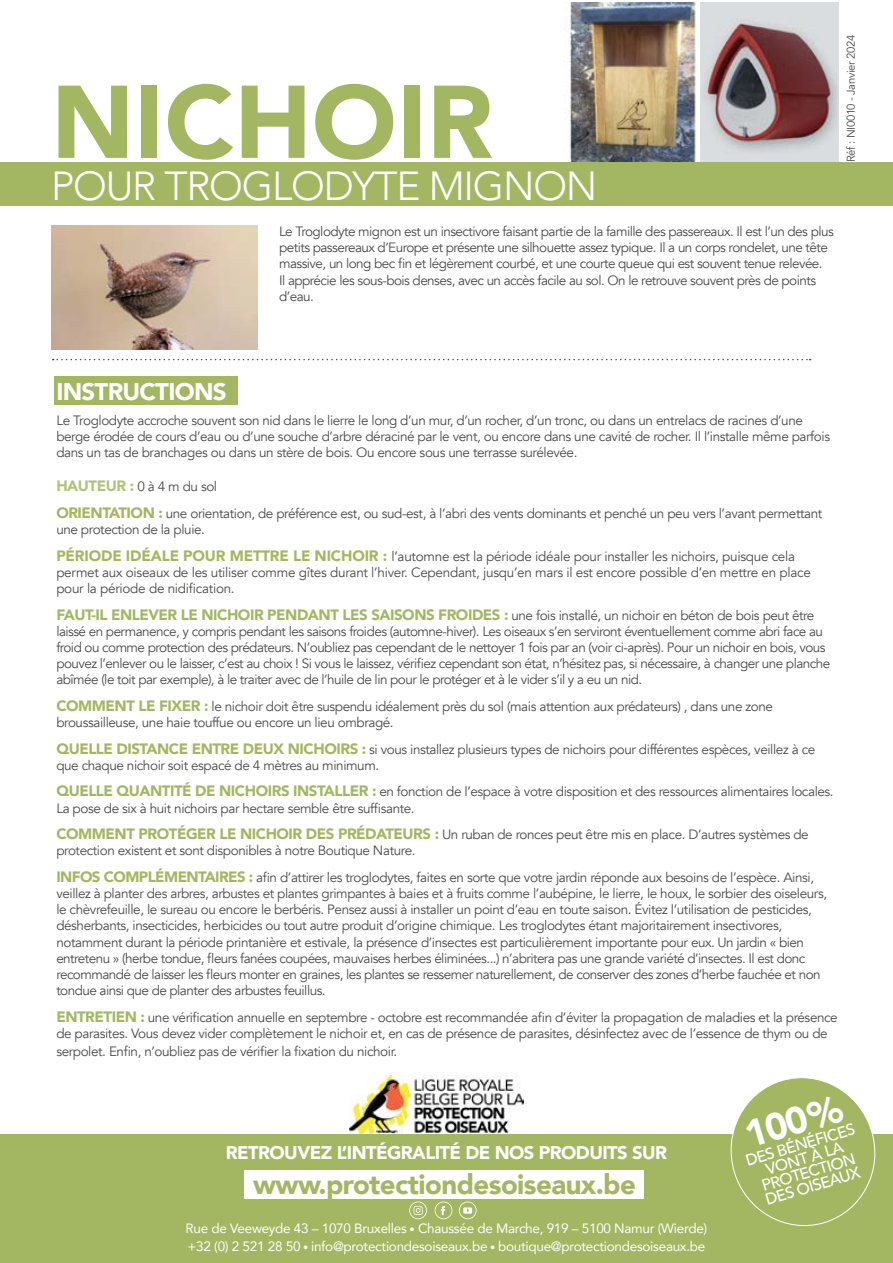
<style>
.page{position:relative;width:893px;height:1263px;background:#fff}
.page>*{position:absolute;margin:0;border:0;box-sizing:border-box;transform-origin:0 0}
.t1{font:900 102px "Avenir";color:#a3b762}
.t2{font:300 40.5px "Avenir";letter-spacing:-.03em;color:#fff}
.t3{font:900 37.65px "Avenir";color:#fff}
.t4{font:900 27.6px "Avenir";letter-spacing:-.02em;color:#a3b762}
.t5{font:900 24px "Avenir";letter-spacing:-.03em;color:#fff}
.t6{font:900 18.3px "Avenir";letter-spacing:-.03em;color:#fff}
.t7{font:500 16.05px/14.4px "Avenir";color:#fff;text-align:center}
.t8{font:900 15px "Avenir";letter-spacing:-.03em;color:#a3b762}
.t9{font:13.5px/16.2px "Avenir";letter-spacing:-.03em;color:#4a4a49}
.t10{font:13.5px/18px "Avenir";letter-spacing:-.02em;color:#fff}
.t11{font:11.25px "Avenir";letter-spacing:-.03em;color:#4a4a49}
.s1{font-weight:900;font-size:15px;color:#b2c27b}
.s2{font-weight:900;font-size:15px;color:#a3b762}
.s3{font-weight:400;font-size:13.5px;color:#4a4a49}
.s4{font-weight:900;font-size:10.5px}
</style>
<div class="page">
<div style="left:1px;top:162px;width:892px;height:43px;background:#a3b762"></div>
<div style="left:54px;top:376px;width:184px;height:29px;background:#a3b762"></div>
<svg style="left:53px;top:359px;width:758px;height:1px"></svg>
<img style="left:569px;top:3px;width:126px;height:159px">
<img style="left:350px;top:1076px;width:173px;height:58px">
<div style="left:0;top:1134px;width:893px;height:129px;background:#a3b762"></div>
<div style="left:244px;top:1170px;width:400px;height:28px;background:#fff"></div>
<svg style="left:409px;top:1201px;width:18px;height:18px"></svg>
<svg style="left:435px;top:1201px;width:17px;height:18px"></svg>
<svg style="left:459px;top:1201px;width:18px;height:18px"></svg>
<svg style="left:730px;top:1078px;width:146px;height:148px"></svg>
<img style="left:51px;top:226px;width:207px;height:124px">
<img style="left:700px;top:3px;width:139px;height:159px">
<h1 class="t1" style="left:51px;top:35px;width:443px">NICHOIR</h1>
<h2 class="t2" style="left:51px;top:162px;width:548px">POUR TROGLODYTE MIGNON</h2>
<p class="t9" style="left:279px;top:223px;width:556px">Le Troglodyte mignon est un insectivore faisant partie de la famille des passereaux. Il est l’un des plus petits passereaux d’Europe et présente une silhouette assez typique. Il a un corps rondelet, une tête massive, un long bec fin et légèrement courbé, et une courte queue qui est souvent tenue relevée.<br>Il apprécie les sous-bois denses, avec un accès facile au sol. On le retrouve souvent près de points d’eau.</p>
<p class="t11" style="left:844px;top:162px;width:129px;rotate:-90deg">Réf : NI0010 - Janvier 2024</p>
<h3 class="t5" style="left:56px;top:371px;width:172px">INSTRUCTIONS</h3>
<p class="t9" style="left:56px;top:412px;width:775px">Le Troglodyte accroche souvent son nid dans le lierre le long d’un mur, d’un rocher, d’un tronc, ou dans un entrelacs de racines d’une berge érodée de cours d’eau ou d’une souche d’arbre déraciné par le vent, ou encore dans une cavité de rocher. Il l’installe même parfois dans un tas de branchages ou dans un stère de bois. Ou encore sous une terrasse surélevée.</p>
<p class="t9" style="left:56px;top:474px;width:767px;line-height:26.5px"><span class="s1">HAUTEUR :</span> 0 à 4 m du sol<br><span class="s2">ORIENTATION :</span> une orientation, de préférence est, ou sud-est, à l’abri des vents dominants et penché un peu vers l’avant permettant</p>
<p class="t9" style="left:56px;top:516px;width:740px;line-height:26.5px">une protection de la pluie.<br><span class="s2">PÉRIODE IDÉALE POUR METTRE LE NICHOIR :</span> l’automne est la période idéale pour installer les nichoirs, puisque cela</p>
<p class="t9" style="left:56px;top:564px;width:756px">permet aux oiseaux de les utiliser comme gîtes durant l’hiver. Cependant, jusqu’en mars il est encore possible d’en mettre en place pour la période de nidification.</p>
<p class="t8" style="left:56px;top:601px;width:759px">FAUT-IL ENLEVER LE NICHOIR PENDANT LES SAISONS FROIDES : <span class="s3">une fois installé, un nichoir en béton de bois peut être</span></p>
<p class="t9" style="left:56px;top:623px;width:775px">laissé en permanence, y compris pendant les saisons froides (automne-hiver). Les oiseaux s’en serviront éventuellement comme abri face au froid ou comme protection des prédateurs. N’oubliez pas cependant de le nettoyer 1 fois par an (voir ci-après). Pour un nichoir en bois, vous pouvez l’enlever ou le laisser, c’est au choix ! Si vous le laissez, vérifiez cependant son état, n’hésitez pas, si nécessaire, à changer une planche abîmée (le toit par exemple), à le traiter avec de l’huile de lin pour le protéger et à le vider s’il y a eu un nid.</p>
<p class="t9" style="left:56px;top:698px;width:718px"><span class="s2">COMMENT LE FIXER :</span> le nichoir doit être suspendu idéalement près du sol (mais attention aux prédateurs) , dans une zone broussailleuse, une haie touffue ou encore un lieu ombragé.</p>
<p class="t9" style="left:56px;top:741px;width:760px"><span class="s2">QUELLE DISTANCE ENTRE DEUX NICHOIRS :</span> si vous installez plusieurs types de nichoirs pour différentes espèces, veillez à ce que chaque nichoir soit espacé de 4 mètres au minimum.</p>
<p class="t9" style="left:56px;top:784px;width:779px"><span class="s2">QUELLE QUANTITÉ DE NICHOIRS INSTALLER :</span> en fonction de l’espace à votre disposition et des ressources alimentaires locales.<br>La pose de six à huit nichoirs par hectare semble être suffisante.</p>
<p class="t9" style="left:56px;top:826px;width:754px"><span class="s2">COMMENT PROTÉGER LE NICHOIR DES PRÉDATEURS :</span> Un ruban de ronces peut être mis en place. D’autres systèmes de protection existent et sont disponibles à notre Boutique Nature.</p>
<p class="t9" style="left:56px;top:869px;width:772px"><span class="s2">INFOS COMPLÉMENTAIRES :</span> afin d’attirer les troglodytes, faites en sorte que votre jardin réponde aux besoins de l’espèce. Ainsi, veillez à planter des arbres, arbustes et plantes grimpantes à baies et à fruits comme l’aubépine, le lierre, le houx, le sorbier des oiseleurs, le chèvrefeuille, le sureau ou encore le berbéris. Pensez aussi à installer un point d’eau en toute saison. Évitez l’utilisation de pesticides, désherbants, insecticides, herbicides ou tout autre produit d’origine chimique. Les troglodytes étant majoritairement insectivores, notamment durant la période printanière et estivale, la présence d’insectes est particulièrement importante pour eux. Un jardin « bien entretenu » (herbe tondue, fleurs fanées coupées, mauvaises herbes éliminées...) n’abritera pas une grande variété d’insectes. Il est donc recommandé de laisser les fleurs monter en graines, les plantes se ressemer naturellement, de conserver des zones d’herbe fauchée et non tondue ainsi que de planter des arbustes feuillus.</p>
<p class="t9" style="left:56px;top:1009px;width:783px"><span class="s2">ENTRETIEN :</span> une vérification annuelle en septembre - octobre est recommandée afin d’éviter la propagation de maladies et la présence de parasites. Vous devez vider complètement le nichoir et, en cas de présence de parasites, désinfectez avec de l’essence de thym ou de</p>
<p class="t9" style="left:56px;top:1043px;width:342px">serpolet. Enfin, n’oubliez pas de vérifier la fixation du nichoir.</p>
<h3 class="t6" style="left:226px;top:1137px;width:443px">RETROUVEZ L’INTÉGRALITÉ DE NOS PRODUITS SUR</h3>
<h3 class="t4" style="left:253px;top:1160px;width:384px">www.protectiondesoiseaux.be</h3>
<p class="t10" style="left:186px;top:1219px;width:523px">Rue de Veeweyde 43 – 1070 Bruxelles <span class="s4">•</span> Chaussée de Marche, 919 – 5100 Namur (Wierde) +32 (0) 2 521 28 50 <span class="s4">•</span> info@protectiondesoiseaux.be <span class="s4">•</span> boutique@protectiondesoiseaux.be</p>
<h3 class="t3" style="left:736px;top:1105px;width:101px;rotate:-17deg">100%</h3>
<p class="t7" style="left:744px;top:1153px;width:115px;rotate:-17deg">DES BÉNÉFICES<br>VONT À LA<br>PROTECTION<br>DES OISEAUX</p>
</div>
